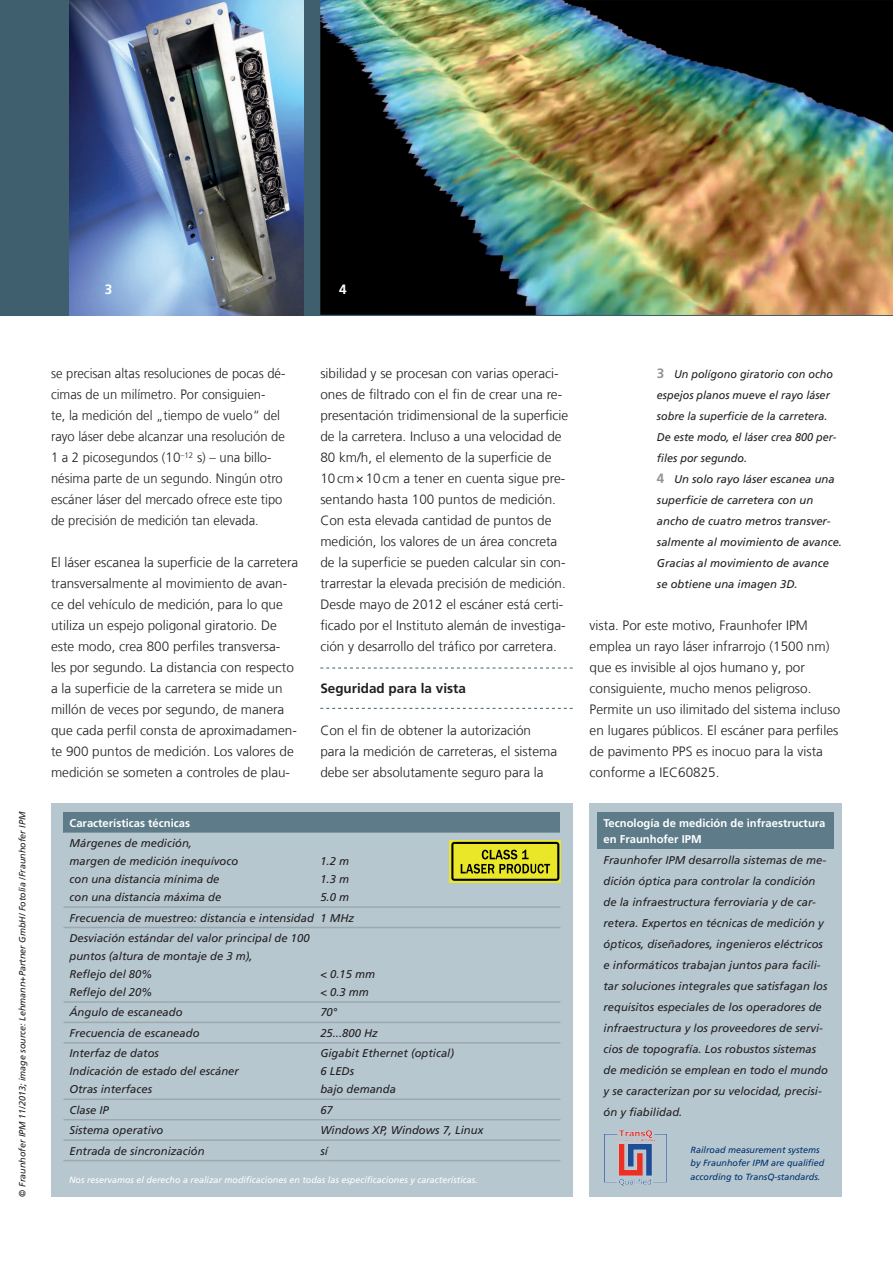
<style>
.page{position:relative;width:893px;height:1263px;background:#fff}
.page>*{position:absolute;margin:0;border:0;box-sizing:border-box;transform-origin:0 0}
.t1{font:300 13.5px/21px "Frutiger LT Com";color:#231f20}
.t2{font:300 13.5px/21px "Frutiger LT Com";color:#231f20;scale:.96 1}
.t3{font:700 13.5px "Frutiger LT Com";color:#231f20}
.t4{font:700 13.5px "Frutiger LT Com";color:#fff}
.t5{font:italic 11.25px/18px "Frutiger LT Com";color:#231f20}
.t6{font:italic 11.25px/21px "Frutiger LT Com";color:#231f20;scale:.96 1}
.t7{font:700 11.25px/16.5px "Frutiger LT Com";color:#fff}
.t8{font:italic 9px "Frutiger LT Com";color:#fff}
.t9{font:italic 9px/13.5px "Frutiger LT Com";color:#00326d}
.t10{font:italic 9px "Frutiger LT Com";color:#231f20}
.s1{font-weight:700;font-style:normal;font-size:13.5px;color:#939598}
</style>
<div class="page">
<div style="left:0;top:0;width:893px;height:315px;background:#3f5f6e"></div>
<img style="left:70px;top:0;width:233px;height:315px">
<img style="left:320px;top:0;width:573px;height:315px">
<svg style="left:320px;top:668px;width:253px;height:1px"></svg>
<svg style="left:320px;top:708px;width:253px;height:1px"></svg>
<div style="left:51px;top:803px;width:522px;height:393px;background:#b7c7d0"></div>
<div style="left:64px;top:812px;width:496px;height:21px;background:#5e7b89"></div>
<svg style="left:64px;top:840px;width:496px;height:281px"></svg>
<hr style="left:64px;top:906px;width:256px;height:2px;background:#9da9ad">
<hr style="left:320px;top:906px;width:240px;height:2px;background:#9da9ad">
<hr style="left:64px;top:927px;width:256px;height:1px;background:#9da9ad">
<hr style="left:320px;top:927px;width:240px;height:1px;background:#9da9ad">
<hr style="left:64px;top:1001px;width:256px;height:2px;background:#9da9ad">
<hr style="left:320px;top:1001px;width:240px;height:2px;background:#9da9ad">
<hr style="left:64px;top:1022px;width:256px;height:1px;background:#9da9ad">
<hr style="left:320px;top:1022px;width:240px;height:1px;background:#9da9ad">
<hr style="left:64px;top:1042px;width:256px;height:1px;background:#9da9ad">
<hr style="left:320px;top:1042px;width:240px;height:1px;background:#9da9ad">
<hr style="left:64px;top:1098px;width:256px;height:2px;background:#9da9ad">
<hr style="left:320px;top:1098px;width:240px;height:2px;background:#9da9ad">
<hr style="left:64px;top:1119px;width:256px;height:1px;background:#9da9ad">
<hr style="left:320px;top:1119px;width:240px;height:1px;background:#9da9ad">
<hr style="left:64px;top:1139px;width:256px;height:2px;background:#9da9ad">
<hr style="left:320px;top:1139px;width:240px;height:2px;background:#9da9ad">
<hr style="left:64px;top:1160px;width:256px;height:1px;background:#9da9ad">
<hr style="left:320px;top:1160px;width:240px;height:1px;background:#9da9ad">
<svg style="left:450px;top:840px;width:111px;height:42px"></svg>
<svg style="left:451px;top:842px;width:108px;height:39px;background:#aba91e"></svg>
<div style="left:590px;top:803px;width:252px;height:393px;background:#b7c7d0"></div>
<div style="left:598px;top:812px;width:236px;height:37px;background:#5e7b89"></div>
<img style="left:605px;top:1130px;width:62px;height:55px">
<p class="t4" style="left:105px;top:281px;width:9px">3</p>
<p class="t4" style="left:339px;top:281px;width:9px">4</p>
<p class="t2" style="left:51px;top:363px;width:246px">se precisan altas resoluciones de pocas dé&shy;cimas de un milímetro. Por consiguien-<br>te, la medición del „tiempo de vuelo“ del rayo láser debe alcanzar una resolución de 1 a 2 picosegundos (10<sup>–12</sup> s) – una billo&shy;nésima parte de un segundo. Ningún otro escáner láser del mercado ofrece este tipo de precisión de medición tan elevada.</p>
<p class="t1" style="left:51px;top:552px;width:249px">El láser escanea la superficie de la carretera transversalmente al movimiento de avan&shy;ce del vehículo de medición, para lo que utiliza un espejo poligonal giratorio. De este modo, crea 800 perfiles transversa&shy;les por segundo. La distancia con respecto a la superficie de la carretera se mide un millón de veces por segundo, de manera que cada perfil consta de aproximadamen&shy;te 900 puntos de medición. Los valores de medición se someten a controles de plau-</p>
<p class="t1" style="left:320px;top:363px;width:250px">sibilidad y se procesan con varias operaci&shy;ones de filtrado con el fin de crear una re&shy;presentación tridimensional de la superficie de la carretera. Incluso a una velocidad de 80 km/h, el elemento de la superficie de 10cm×10cm a tener en cuenta sigue pre&shy;sentando hasta 100 puntos de medición.<br>Con esta elevada cantidad de puntos de medición, los valores de un área concreta de la superficie se pueden calcular sin con&shy;trarrestar la elevada precisión de medición.<br>Desde mayo de 2012 el escáner está certi&shy;ficado por el Instituto alemán de investiga&shy;ción y desarrollo del tráfico por carretera.</p>
<p class="t3" style="left:320px;top:680px;width:147px">Seguridad para la vista</p>
<p class="t1" style="left:320px;top:720px;width:238px">Con el fin de obtener la autorización para la medición de carreteras, el sistema debe ser absolutamente seguro para la</p>
<p class="t10" style="left:17px;top:1196px;width:386px;rotate:-90deg">© Fraunhofer IPM 11/2013; image source: Lehmann+Partner GmbH/ Fotolia /Fraunhofer IPM</p>
<p class="t7" style="left:70px;top:814px;width:122px">Características técnicas</p>
<p class="t5" style="left:70px;top:834px;width:170px">Márgenes de medición,<br>margen de medición inequívoco con una distancia mínima de con una distancia máxima de</p>
<p class="t5" style="left:320px;top:852px;width:30px;text-align:justify">1.2 m 1.3 m 5.0 m</p>
<p class="t5" style="left:70px;top:907px;width:286px;line-height:20.4px">Frecuencia de muestreo: distancia e intensidad 1 MHz<br>Desviación estándar del valor principal de 100</p>
<p class="t5" style="left:70px;top:947px;width:185px">puntos (altura de montaje de 3 m),<br>Reflejo del 80%<br>Reflejo del 20%</p>
<p class="t5" style="left:320px;top:965px;width:56px">&lt; 0.15 mm &lt; 0.3 mm</p>
<p class="t5" style="left:70px;top:1003px;width:115px">Ángulo de escaneado</p>
<p class="t5" style="left:320px;top:1003px;width:19px">70°</p>
<p class="t5" style="left:70px;top:1024px;width:132px">Frecuencia de escaneado</p>
<p class="t5" style="left:320px;top:1024px;width:59px">25...800 Hz</p>
<p class="t5" style="left:70px;top:1044px;width:171px">Interfaz de datos<br>Indicación de estado del escáner<br>Otras interfaces</p>
<p class="t5" style="left:320px;top:1044px;width:135px">Gigabit Ethernet (optical)<br>6 LEDs<br>bajo demanda</p>
<p class="t5" style="left:70px;top:1101px;width:41px">Clase IP</p>
<p class="t5" style="left:320px;top:1101px;width:14px">67</p>
<p class="t5" style="left:70px;top:1121px;width:95px">Sistema operativo</p>
<p class="t5" style="left:320px;top:1121px;width:164px">Windows XP, Windows 7, Linux</p>
<p class="t5" style="left:70px;top:1142px;width:137px">Entrada de sincronización</p>
<p class="t5" style="left:320px;top:1142px;width:9px">sí</p>
<p class="t8" style="left:69px;top:1174px;width:410px">Nos reservamos el derecho a realizar modificaciones en todas las especificaciones y características.</p>
<p class="t6" style="left:657px;top:364px;width:194px"><span class="s1">3</span> Un polígono giratorio con ocho espejos planos mueve el rayo láser sobre la superficie de la carretera.<br>De este modo, el láser crea 800 per&shy;files por segundo.<br><span class="s1">4</span> Un solo rayo láser escanea una superficie de carretera con un ancho de cuatro metros transver&shy;salmente al movimiento de avance.<br>Gracias al movimiento de avance se obtiene una imagen 3D.</p>
<p class="t1" style="left:590px;top:615px;width:252px">vista. Por este motivo, Fraunhofer IPM emplea un rayo láser infrarrojo (1500 nm) que es invisible al ojos humano y, por consiguiente, mucho menos peligroso.<br>Permite un uso ilimitado del sistema incluso en lugares públicos. El escáner para perfiles de pavimento PPS es inocuo para la vista conforme a IEC60825.</p>
<p class="t7" style="left:604px;top:814px;width:223px">Tecnología de medición de infraestructura en Fraunhofer IPM</p>
<p class="t5" style="left:604px;top:849px;width:226px;line-height:21px">Fraunhofer IPM desarrolla sistemas de me&shy;dición óptica para controlar la condición de la infraestructura ferroviaria y de car&shy;retera. Expertos en técnicas de medición y ópticos, diseñadores, ingenieros eléctricos e informáticos trabajan juntos para facili&shy;tar soluciones integrales que satisfagan los requisitos especiales de los operadores de infraestructura y los proveedores de servi&shy;cios de topografía. Los robustos sistemas de medición se emplean en todo el mundo y se caracterizan por su velocidad, precisi&shy;ón y fiabilidad.</p>
<p class="t9" style="left:691px;top:1143px;width:135px">Railroad measurement systems by Fraunhofer IPM are qualified according to TransQ-standards.</p>
</div>
